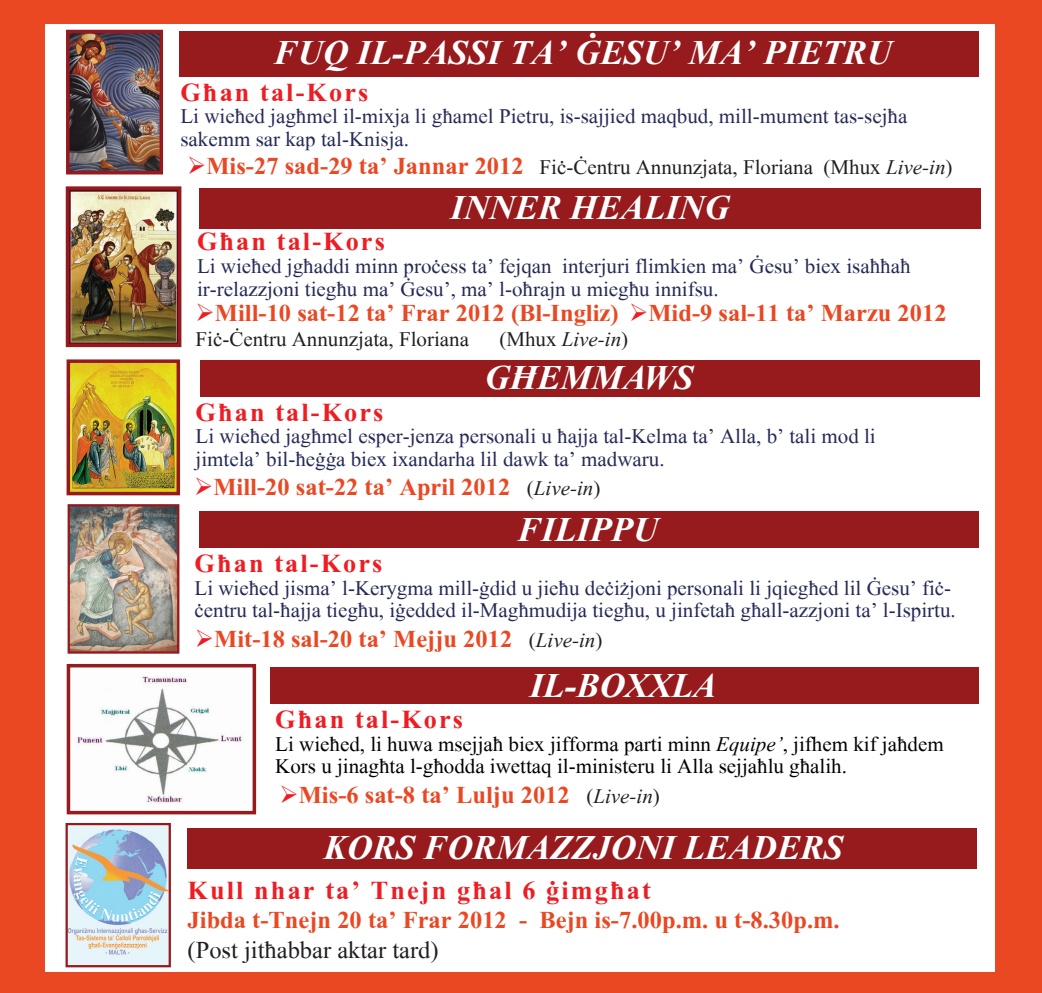
<style>
.page{position:relative;width:1042px;height:993px;background:#fff}
.page>*{position:absolute;margin:0;border:0;box-sizing:border-box;transform-origin:0 0}
.t1{font:italic 700 35px "Maltime New Rom";color:#fff}
.t2{font:700 26.25px "Maltime New Rom";letter-spacing:.08em;color:#ee1d23}
.t3{font:700 24.5px "Maltime New Rom";color:#e94823}
.t4{font:24.5px "Maltime New Rom";color:#231f20}
.t5{font:21px/22.8px "Maltime New Rom";color:#262a57}
.t6{font:21px/22.8px "Maltime New Rom";color:#000}
.t7{font:21px "Maltime New Rom";color:#231f20}
.t8{font:italic 21px "Maltime New Rom";color:#231f20}
.s1{color:#ee1d23}
.s2{font-weight:700;font-size:24.5px;color:#e94823}
.s3{font-style:italic}
.s4{font-style:normal}
.s5{font-weight:400;font-size:21px;color:#231f20}
.s6{font-weight:400;font-style:italic;font-size:21px;color:#231f20}
</style>
<div class="page">
<div style="left:0;top:0;width:1042px;height:992px;background:#e94823"></div>
<div style="left:45px;top:25px;width:949px;height:946px;background:#fff"></div>
<img style="left:71px;top:191px;width:105px;height:151px">
<div style="left:66px;top:186px;width:115px;height:161px;border:4px solid #961a1d"></div>
<img style="left:71px;top:35px;width:87px;height:134px">
<div style="left:66px;top:30px;width:97px;height:144px;border:4px solid #961a1d"></div>
<img style="left:72px;top:364px;width:103px;height:126px">
<div style="left:67px;top:359px;width:113px;height:136px;border:4px solid #961a1d"></div>
<div style="left:179px;top:31px;width:800px;height:46px;background:#971a1d"></div>
<div style="left:200px;top:359px;width:780px;height:37px;background:#971a1d"></div>
<div style="left:199px;top:188px;width:781px;height:40px;background:#971a1d"></div>
<div style="left:199px;top:511px;width:780px;height:36px;background:#971a1d"></div>
<img style="left:71px;top:507px;width:105px;height:143px">
<div style="left:68px;top:504px;width:111px;height:149px;border:2px solid #961a1d"></div>
<img style="left:76px;top:676px;width:167px;height:127px">
<div style="left:67px;top:663px;width:189px;height:151px;border:4px solid #971a1d"></div>
<div style="left:270px;top:666px;width:709px;height:37px;background:#971a1d"></div>
<img style="left:69px;top:826px;width:99px;height:138px">
<div style="left:66px;top:822px;width:105px;height:145px;border:2px solid #971a1d"></div>
<div style="left:188px;top:828px;width:789px;height:40px;background:#971a1d"></div>
<h1 class="t1" style="left:275px;top:32px;width:619px">FUQ IL-PASSI TA’ {ESU’ MA’ PIETRU</h1>
<p class="t2" style="left:180px;top:77px;width:189px">G]an tal-Kors</p>
<p class="t5" style="left:180px;top:105px;width:728px">Li wie]ed jag]mel il-mixja li g]amel Pietru, is-sajjied maqbud, mill-mument tas-sej]a sakemm sar kap tal-Knisja.</p>
<p class="t7" style="left:187px;top:154px;width:767px"><span class="s1">➢</span><span class="s2">Mis-27 sad-29 ta’ Jannar 2012</span> Fi`-¬entru Annunzjata, Floriana (Mhux <span class="s3">Live-in</span>)</p>
<h1 class="t1" style="left:450px;top:187px;width:281px">INNER HEALING</h1>
<p class="t2" style="left:197px;top:226px;width:189px">G]an tal-Kors</p>
<p class="t5" style="left:197px;top:254px;width:715px">Li wie]ed jg]addi minn pro`ess ta’ fejqan interjuri flimkien ma’ {esu’ biex isa]]a] ir-relazzjoni tieg]u ma’ {esu’, ma’ l-o]rajn u mieg]u innifsu.</p>
<p class="t3" style="left:195px;top:299px;width:752px"><span class="s1">➢</span>Mill-10 sat-12 ta’ Frar 2012 (Bl-Ingliz) <span class="s1">➢</span>Mid-9 sal-11 ta’ Marzu 2012</p>
<p class="t7" style="left:195px;top:327px;width:275px">Fi`-¬entru Annunzjata, Floriana</p>
<p class="t8" style="left:499px;top:327px;width:130px"><span class="s4">(Mhux</span> Live-in<span class="s4">)</span></p>
<h1 class="t1" style="left:485px;top:357px;width:210px">G}EMMAWS</h1>
<p class="t2" style="left:196px;top:396px;width:189px">G]an tal-Kors</p>
<p class="t5" style="left:196px;top:424px;width:682px">Li wie]ed jag]mel esper-jenza personali u ]ajja tal-Kelma ta’ Alla, b’ tali mod li jimtela’ bil-]e[[a biex ixandarha lil dawk ta’ madwaru.</p>
<p class="t3" style="left:194px;top:472px;width:408px"><span class="s1">➢</span>Mill-20 sat-22 ta’ April 2012 <span class="s5">(</span><span class="s6">Live-in</span><span class="s5">)</span></p>
<h1 class="t1" style="left:518px;top:509px;width:141px">FILIPPU</h1>
<p class="t2" style="left:195px;top:548px;width:189px">G]an tal-Kors</p>
<p class="t5" style="left:195px;top:576px;width:763px">Li wie]ed jisma’ l-Kerygma mill-[did u jie]u de`i\joni personali li jqieg]ed lil {esu’ fi`- `entru tal-]ajja tieg]u, i[edded il-Mag]mudija tieg]u, u jinfeta] g]all-azzjoni ta’ l-Ispirtu.</p>
<p class="t3" style="left:195px;top:624px;width:409px"><span class="s1">➢</span>Mit-18 sal-20 ta’ Mejju 2012 <span class="s5">(</span><span class="s6">Live-in</span><span class="s5">)</span></p>
<h1 class="t1" style="left:530px;top:664px;width:188px">IL-BOXXLA</h1>
<p class="t2" style="left:275px;top:703px;width:189px">G]an tal-Kors</p>
<p class="t6" style="left:275px;top:731px;width:670px">Li wie]ed, li huwa msejja] biex jifforma parti minn <span class="s3">Equipe’</span>, jifhem kif ja]dem<br>Kors u jinag]ta l-g]odda iwettaq il-ministeru li Alla sejja]lu g]alih.</p>
<p class="t3" style="left:279px;top:780px;width:382px"><span class="s1">➢</span>Mis-6 sat-8 ta’ Lulju 2012 <span class="s5">(</span><span class="s6">Live-in</span><span class="s5">)</span></p>
<h1 class="t1" style="left:324px;top:827px;width:521px">KORS FORMAZZJONI LEADERS</h1>
<p class="t2" style="left:188px;top:874px;width:465px">Kull nhar ta’ Tnejn g]al 6 [img]at</p>
<p class="t3" style="left:188px;top:905px;width:653px">Jibda t-Tnejn 20 ta’ Frar 2012 - Bejn is-7.00p.m. u t-8.30p.m.</p>
<p class="t4" style="left:188px;top:934px;width:253px">(Post jit]abbar aktar tard)</p>
</div>
